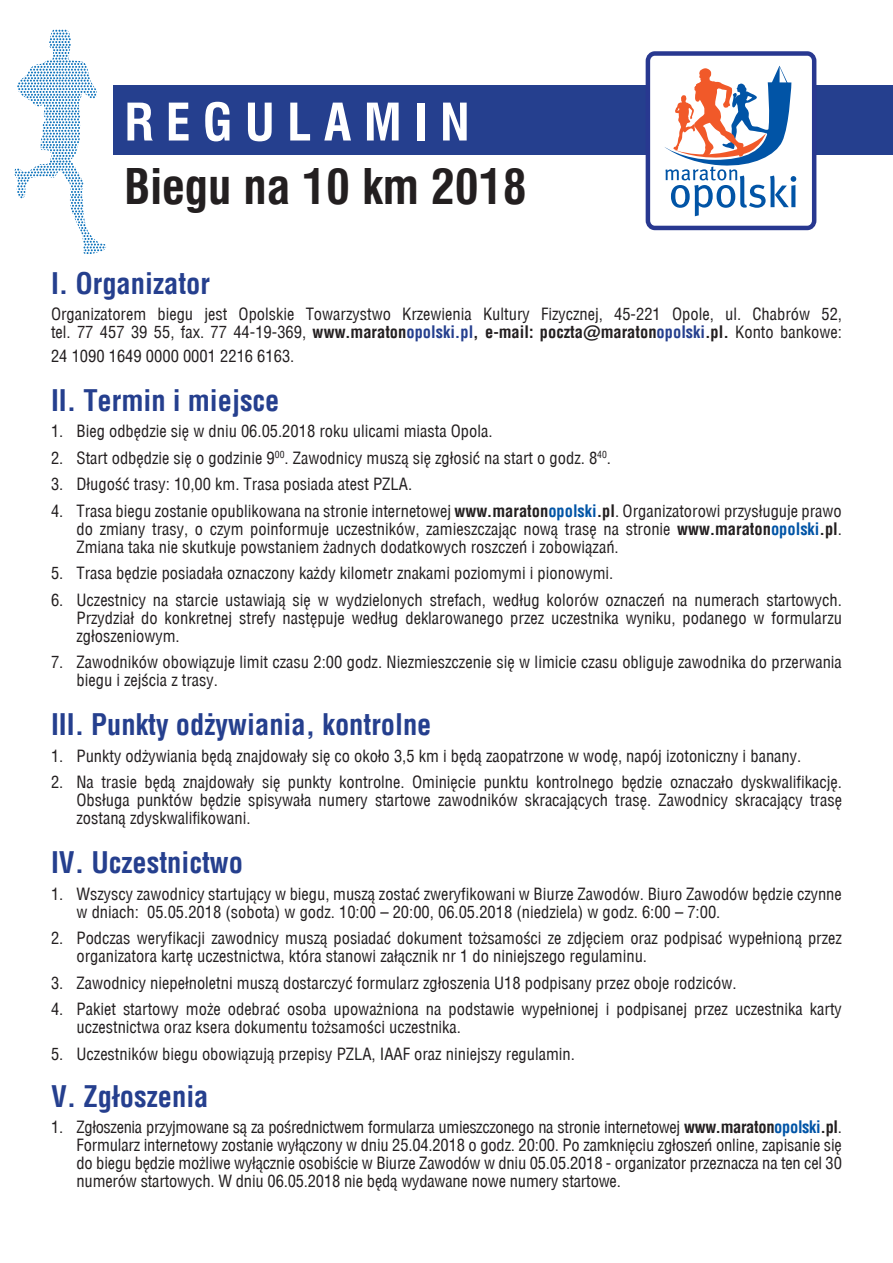
<style>
.page{position:relative;width:893px;height:1263px;background:#fff}
.page>*{position:absolute;margin:0;border:0;box-sizing:border-box;transform-origin:0 0}
.t1{font:700 condensed 50.4px "Swiss 721 BT";letter-spacing:.245em;color:#fff}
.t2{font:700 48px "Swis 721 Cn EU";color:#231f20}
.t3{font:700 28.5px "Switzerland Condensed";color:#253f8e}
.t4{font:16.5px/18px "Switzerland Condensed";color:#231f20}
.s1{font-weight:700}
.s2{font-weight:700;color:#253f8e}
.s3{font-family:"Swis 721 PL";font-weight:700}
.s4{font-weight:700;color:#0154a6}
</style>
<div class="page">
<div style="left:113px;top:86px;width:780px;height:69px;background:#253f8e"></div>
<svg style="left:646px;top:51px;width:170px;height:179px"></svg>
<svg style="left:14px;top:30px;width:92px;height:224px"></svg>
<h1 class="t1" style="left:124px;top:92px;width:347px">REGULAMIN</h1>
<h2 class="t2" style="left:124px;top:157px;width:404px">Biegu na 10 km 2018</h2>
<h3 class="t3" style="left:51px;top:266px;width:160px">I. Organizator</h3>
<p class="t4" style="left:51px;top:305px;width:792px">Organizatorem biegu jest Opolskie Towarzystwo Krzewienia Kultury Fizycznej, 45-221 Opole, ul. Chabrów 52, tel. 77 457 39 55, fax. 77 44-19-369, <span class="s1">www.maraton</span><span class="s2">opolski.pl</span><span class="s1">, e-mail: poczta</span><span class="s3">@</span><span class="s1">maraton</span><span class="s2">opolski</span><span class="s1">.pl.</span> Konto bankowe:</p>
<p class="t4" style="left:51px;top:347px;width:245px">24 1090 1649 0000 0001 2216 6163.</p>
<h3 class="t3" style="left:51px;top:383px;width:230px">II. Termin i miejsce</h3>
<p class="t4" style="left:51px;top:422px;width:443px">1. Bieg odbędzie się w dniu 06.05.2018 roku ulicami miasta Opola.</p>
<p class="t4" style="left:51px;top:449px;width:561px">2. Start odbędzie się o godzinie 9<sup>00</sup>. Zawodnicy muszą się zgłosić na start o godz. 8<sup>40</sup>.</p>
<p class="t4" style="left:51px;top:475px;width:363px">3. Długość trasy: 10,00 km. Trasa posiada atest PZLA.</p>
<p class="t4" style="left:77px;top:502px;width:767px;text-align:justify;text-indent:-26px">4. Trasa biegu zostanie opublikowana na stronie internetowej <span class="s1">www.maraton</span><span class="s4">opolski</span><span class="s1">.pl</span>. Organizatorowi przysługuje prawo do zmiany trasy, o czym poinformuje uczestników, zamieszczając nową trasę na stronie <span class="s1">www.maraton</span><span class="s4">opolski</span><span class="s1">.pl</span>.<br>Zmiana taka nie skutkuje powstaniem żadnych dodatkowych roszczeń i zobowiązań.</p>
<p class="t4" style="left:51px;top:564px;width:564px">5. Trasa będzie posiadała oznaczony każdy kilometr znakami poziomymi i pionowymi.</p>
<p class="t4" style="left:77px;top:591px;width:767px;text-align:justify;text-indent:-26px">6. Uczestnicy na starcie ustawiają się w wydzielonych strefach, według kolorów oznaczeń na numerach startowych.<br>Przydział do konkretnej strefy następuje według deklarowanego przez uczestnika wyniku, podanego w formularzu zgłoszeniowym.</p>
<p class="t4" style="left:77px;top:653px;width:767px;text-indent:-26px">7. Zawodników obowiązuje limit czasu 2:00 godz. Niezmieszczenie się w limicie czasu obliguje zawodnika do przerwania biegu i zejścia z trasy.</p>
<h3 class="t3" style="left:51px;top:708px;width:382px">III. Punkty odżywiania, kontrolne</h3>
<p class="t4" style="left:51px;top:747px;width:752px">1. Punkty odżywiania będą znajdowały się co około 3,5 km i będą zaopatrzone w wodę, napój izotoniczny i banany.</p>
<p class="t4" style="left:77px;top:773px;width:767px;text-align:justify;text-indent:-26px">2. Na trasie będą znajdowały się punkty kontrolne. Ominięcie punktu kontrolnego będzie oznaczało dyskwalifikację.<br>Obsługa punktów będzie spisywała numery startowe zawodników skracających trasę. Zawodnicy skracający trasę zostaną zdyskwalifikowani.</p>
<h3 class="t3" style="left:51px;top:846px;width:194px">IV. Uczestnictwo</h3>
<p class="t4" style="left:77px;top:885px;width:767px;text-indent:-26px">1. Wszyscy zawodnicy startujący w biegu, muszą zostać zweryfikowani w Biurze Zawodów. Biuro Zawodów będzie czynne w dniach: 05.05.2018 (sobota) w godz. 10:00 – 20:00, 06.05.2018 (niedziela) w godz. 6:00 – 7:00.</p>
<p class="t4" style="left:77px;top:929px;width:767px;text-indent:-26px">2. Podczas weryfikacji zawodnicy muszą posiadać dokument tożsamości ze zdjęciem oraz podpisać wypełnioną przez organizatora kartę uczestnictwa, która stanowi załącznik nr 1 do niniejszego regulaminu.</p>
<p class="t4" style="left:51px;top:974px;width:687px">3. Zawodnicy niepełnoletni muszą dostarczyć formularz zgłoszenia U18 podpisany przez oboje rodziców.</p>
<p class="t4" style="left:77px;top:1000px;width:767px;text-indent:-26px">4. Pakiet startowy może odebrać osoba upoważniona na podstawie wypełnionej i podpisanej przez uczestnika karty uczestnictwa oraz ksera dokumentu tożsamości uczestnika.</p>
<p class="t4" style="left:51px;top:1045px;width:525px">5. Uczestników biegu obowiązują przepisy PZLA, IAAF oraz niniejszy regulamin.</p>
<h3 class="t3" style="left:51px;top:1079px;width:159px">V. Zgłoszenia</h3>
<p class="t4" style="left:77px;top:1118px;width:767px;text-align:justify;text-indent:-26px">1. Zgłoszenia przyjmowane są za pośrednictwem formularza umieszczonego na stronie internetowej <span class="s1">www.maraton</span><span class="s4">opolski</span><span class="s1">.pl</span>.<br>Formularz internetowy zostanie wyłączony w dniu 25.04.2018 o godz. 20:00. Po zamknięciu zgłoszeń online, zapisanie się do biegu będzie możliwe wyłącznie osobiście w Biurze Zawodów w dniu 05.05.2018 - organizator przeznacza na ten cel 30 numerów startowych. W dniu 06.05.2018 nie będą wydawane nowe numery startowe.</p>
</div>
